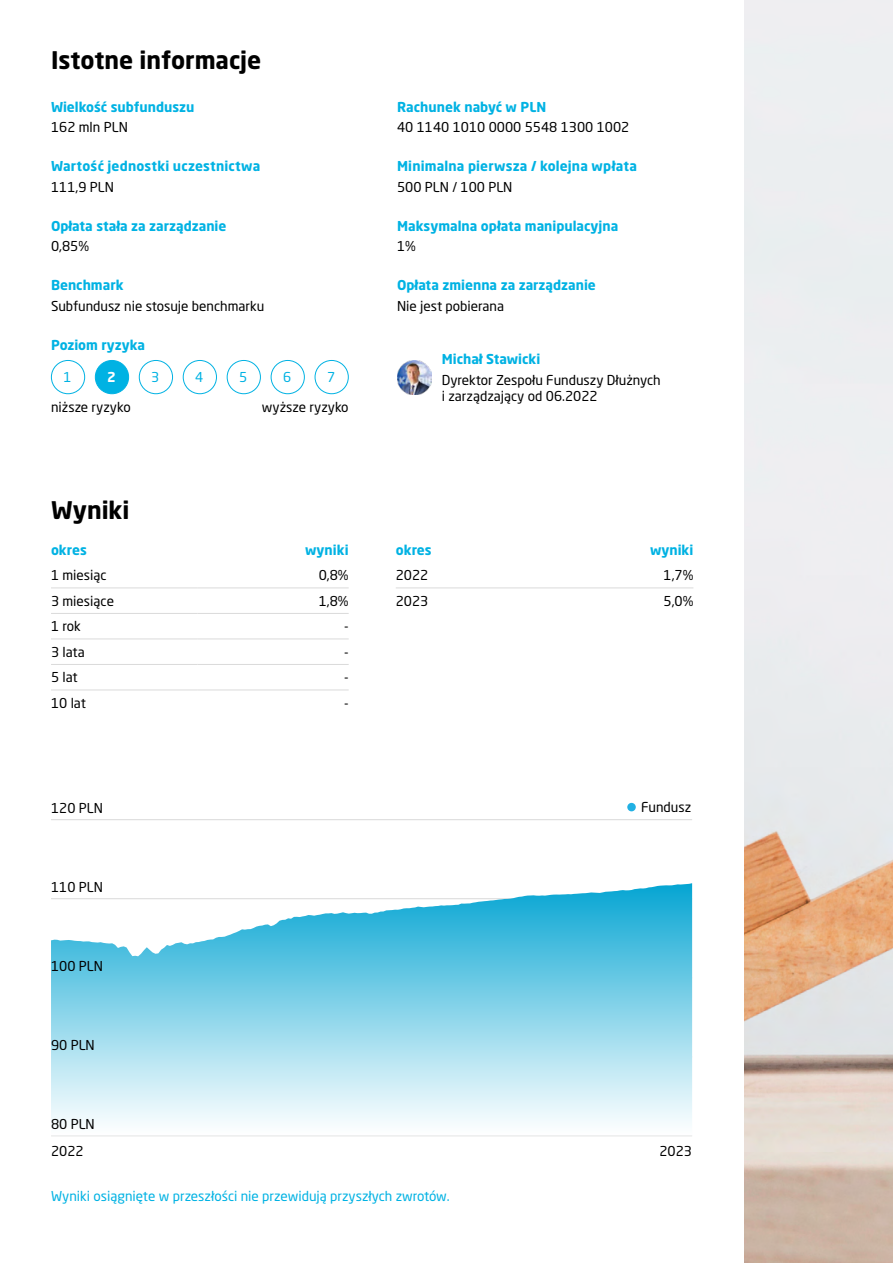
<style>
.page{position:relative;width:893px;height:1263px;background:#fff}
.page>*{position:absolute;margin:0;border:0;box-sizing:border-box;transform-origin:0 0}
.t1{font:700 24px "Neo Sans Pro";letter-spacing:-.005em;color:#000}
.t2{font:13.5px/16.2px "Neo Sans Pro";color:#000}
.t3{font:700 13.5px "Neo Sans Pro";color:#00b2e3}
.t4{font:13.5px "Neo Sans Pro";color:#00b2e3}
.t5{font:700 13.5px "Neo Sans Pro";color:#fff}
</style>
<div class="page">
<img style="left:744px;top:0;width:149px;height:1263px">
<div style="left:51px;top:360px;width:34px;height:34px;border:1px solid #00b2e3;border-radius:50%"></div>
<div style="left:95px;top:360px;width:34px;height:34px;background:#00b2e3;border-radius:50%"></div>
<div style="left:95px;top:360px;width:34px;height:34px;border:1px solid #00b2e3;border-radius:50%"></div>
<div style="left:139px;top:360px;width:34px;height:34px;border:1px solid #00b2e3;border-radius:50%"></div>
<div style="left:183px;top:360px;width:34px;height:34px;border:1px solid #00b2e3;border-radius:50%"></div>
<div style="left:227px;top:360px;width:34px;height:34px;border:1px solid #00b2e3;border-radius:50%"></div>
<div style="left:271px;top:360px;width:34px;height:34px;border:1px solid #00b2e3;border-radius:50%"></div>
<div style="left:315px;top:360px;width:34px;height:34px;border:1px solid #00b2e3;border-radius:50%"></div>
<hr style="left:51px;top:1135px;width:641px;height:1px;background:#dadada">
<hr style="left:51px;top:819px;width:641px;height:1px;background:#dadada">
<svg style="left:51px;top:883px;width:641px;height:240px"></svg>
<div style="left:627px;top:803px;width:9px;height:8px;background:#21b0e3;border-radius:50%"></div>
<img style="left:397px;top:360px;width:34px;height:34px">
<hr style="left:51px;top:587px;width:147px;height:1px;background:#dadada">
<hr style="left:198px;top:587px;width:151px;height:1px;background:#dadada">
<hr style="left:51px;top:613px;width:147px;height:1px;background:#dadada">
<hr style="left:198px;top:613px;width:151px;height:1px;background:#dadada">
<hr style="left:51px;top:638px;width:147px;height:1px;background:#dadada">
<hr style="left:198px;top:638px;width:151px;height:1px;background:#dadada">
<hr style="left:51px;top:664px;width:147px;height:1px;background:#dadada">
<hr style="left:198px;top:664px;width:151px;height:1px;background:#dadada">
<hr style="left:51px;top:690px;width:147px;height:1px;background:#dadada">
<hr style="left:198px;top:690px;width:151px;height:1px;background:#dadada">
<hr style="left:396px;top:587px;width:150px;height:1px;background:#dadada">
<hr style="left:546px;top:587px;width:147px;height:1px;background:#dadada">
<h1 class="t1" style="left:51px;top:45px;width:212px">Istotne informacje</h1>
<p class="t3" style="left:51px;top:98px;width:145px">Wielkość subfunduszu</p>
<p class="t2" style="left:51px;top:119px;width:78px">162 mln PLN</p>
<p class="t3" style="left:51px;top:158px;width:211px">Wartość jednostki uczestnictwa</p>
<p class="t2" style="left:51px;top:179px;width:65px">111,9 PLN</p>
<p class="t3" style="left:51px;top:217px;width:177px">Opłata stała za zarządzanie</p>
<p class="t2" style="left:51px;top:238px;width:40px">0,85%</p>
<p class="t3" style="left:51px;top:277px;width:74px">Benchmark</p>
<p class="t2" style="left:51px;top:298px;width:215px">Subfundusz nie stosuje benchmarku</p>
<p class="t3" style="left:51px;top:336px;width:96px">Poziom ryzyka</p>
<p class="t4" style="left:63px;top:369px;width:10px">1</p>
<p class="t5" style="left:107px;top:369px;width:10px">2</p>
<p class="t4" style="left:151px;top:369px;width:10px">3</p>
<p class="t4" style="left:195px;top:369px;width:10px">4</p>
<p class="t4" style="left:239px;top:369px;width:10px">5</p>
<p class="t4" style="left:283px;top:369px;width:10px">6</p>
<p class="t4" style="left:327px;top:369px;width:10px">7</p>
<p class="t2" style="left:51px;top:398px;width:81px">niższe ryzyko</p>
<p class="t2" style="left:262px;top:398px;width:88px">wyższe ryzyko</p>
<h1 class="t1" style="left:51px;top:495px;width:80px">Wyniki</h1>
<p class="t3" style="left:51px;top:541px;width:37px">okres</p>
<p class="t3" style="left:305px;top:541px;width:45px">wyniki</p>
<p class="t2" style="left:51px;top:567px;width:57px">1 miesiąc</p>
<p class="t2" style="left:319px;top:567px;width:31px">0,8%</p>
<p class="t2" style="left:51px;top:593px;width:65px">3 miesiące</p>
<p class="t2" style="left:319px;top:593px;width:31px">1,8%</p>
<p class="t2" style="left:51px;top:618px;width:31px">1 rok</p>
<p class="t2" style="left:344px;top:618px;width:6px">-</p>
<p class="t2" style="left:51px;top:644px;width:35px">3 lata</p>
<p class="t2" style="left:344px;top:644px;width:6px">-</p>
<p class="t2" style="left:51px;top:669px;width:28px">5 lat</p>
<p class="t2" style="left:344px;top:669px;width:6px">-</p>
<p class="t2" style="left:51px;top:695px;width:36px">10 lat</p>
<p class="t2" style="left:344px;top:695px;width:6px">-</p>
<p class="t3" style="left:397px;top:98px;width:151px">Rachunek nabyć w PLN</p>
<p class="t2" style="left:397px;top:119px;width:234px">40 1140 1010 0000 5548 1300 1002</p>
<p class="t3" style="left:397px;top:158px;width:242px">Minimalna pierwsza / kolejna wpłata</p>
<p class="t2" style="left:397px;top:179px;width:117px">500 PLN / 100 PLN</p>
<p class="t3" style="left:397px;top:217px;width:223px">Maksymalna opłata manipulacyjna</p>
<p class="t2" style="left:397px;top:238px;width:20px">1%</p>
<p class="t3" style="left:397px;top:277px;width:200px">Opłata zmienna za zarządzanie</p>
<p class="t2" style="left:397px;top:298px;width:108px">Nie jest pobierana</p>
<p class="t3" style="left:442px;top:350px;width:100px">Michał Stawicki</p>
<p class="t2" style="left:442px;top:371px;width:220px">Dyrektor Zespołu Funduszy Dłużnych i zarządzający od 06.2022</p>
<p class="t3" style="left:396px;top:541px;width:37px">okres</p>
<p class="t3" style="left:650px;top:541px;width:45px">wyniki</p>
<p class="t2" style="left:396px;top:567px;width:34px">2022</p>
<p class="t2" style="left:663px;top:567px;width:31px">1,7%</p>
<p class="t2" style="left:396px;top:593px;width:34px">2023</p>
<p class="t2" style="left:663px;top:593px;width:31px">5,0%</p>
<p class="t2" style="left:51px;top:799px;width:53px">120 PLN</p>
<p class="t2" style="left:641px;top:799px;width:52px">Fundusz</p>
<p class="t2" style="left:51px;top:878px;width:53px">110 PLN</p>
<p class="t2" style="left:51px;top:957px;width:53px">100 PLN</p>
<p class="t2" style="left:51px;top:1036px;width:45px">90 PLN</p>
<p class="t2" style="left:51px;top:1110px;width:45px;line-height:27.6px">80 PLN<br>2022</p>
<p class="t4" style="left:51px;top:1188px;width:400px">Wyniki osiągnięte w przeszłości nie przewidują przyszłych zwrotów.</p>
<p class="t2" style="left:659px;top:1143px;width:34px">2023</p>
</div>
